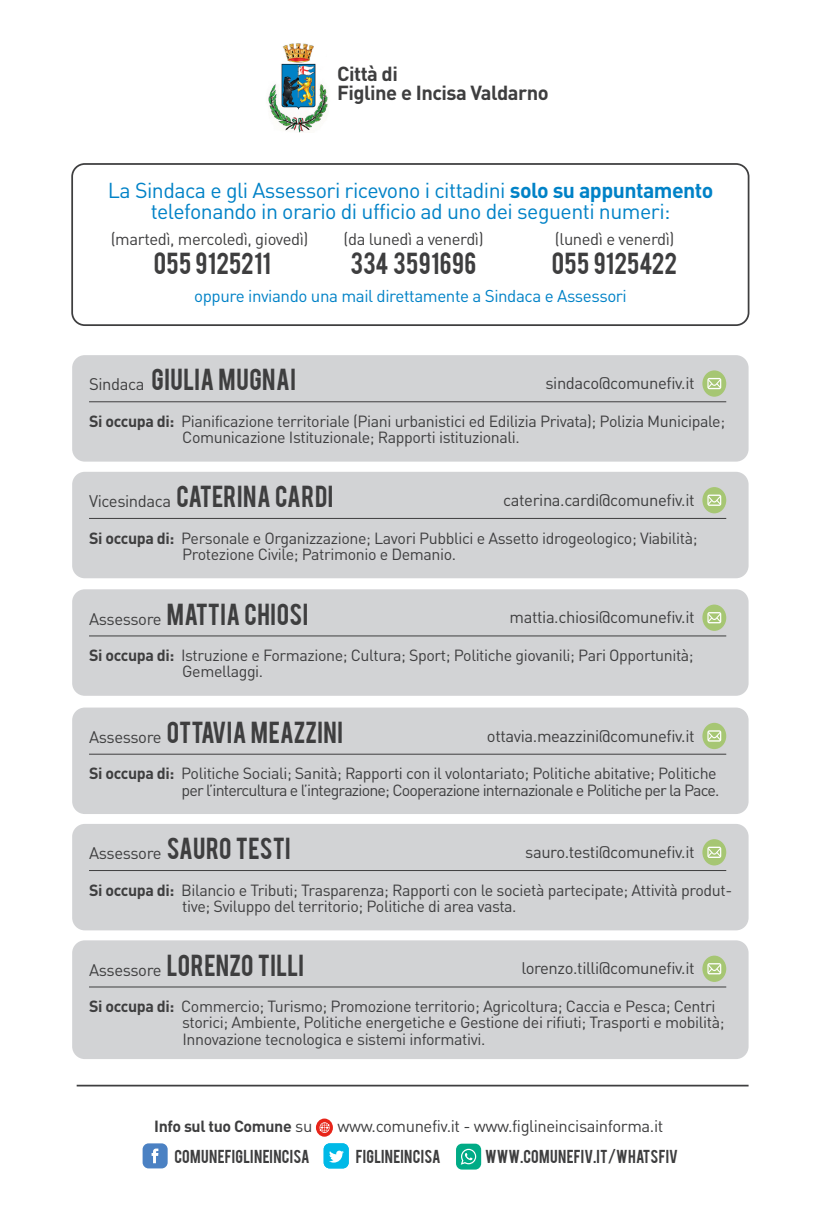
<style>
.page{position:relative;width:819px;height:1216px;background:#fff}
.page>*{position:absolute;margin:0;border:0;box-sizing:border-box;transform-origin:0 0}
.t1{font:23.89px "Bebas";letter-spacing:.015em;color:#3e3e3f}
.t2{font:21.35px/20.9px "DINOT";letter-spacing:-.025em;color:#0082c7;text-align:center}
.t3{font:700 20.12px/19.7px "DINOT";letter-spacing:-.025em;color:#3e3e3f}
.t4{font:16.97px "DINOT";letter-spacing:-.025em;color:#0082c7}
.t5{font:16.62px "DINOT";letter-spacing:-.025em;color:#3e3e3f}
.t6{font:16.01px/16.3px "DINOT";letter-spacing:-.025em;color:#3e3e3f}
.t7{font:700 16.01px "DINOT";letter-spacing:-.025em;color:#3e3e3f}
.t8{font:14.7px "Bebas";letter-spacing:.02em;color:#3e3e3f}
.s1{font-weight:700}
.s2{font-weight:400;font-size:16.62px}
</style>
<div class="page">
<img style="left:268px;top:43px;width:60px;height:90px">
<div style="left:71px;top:163px;width:678px;height:163px;border:2px solid #3e3e3f;border-radius:13px"></div>
<div style="left:72px;top:355px;width:676px;height:106px;background:#d1d2d4;border-radius:13px"></div>
<hr style="left:77px;top:1084px;width:671px;height:2px;background:#3e3e3f">
<hr style="left:89px;top:401px;width:637px;height:1px;background:#3e3e3f">
<div style="left:702px;top:370px;width:24px;height:27px;background:#a6c673;border-radius:50%"></div>
<svg style="left:707px;top:378px;width:14px;height:11px"></svg>
<div style="left:72px;top:472px;width:676px;height:106px;background:#d1d2d4;border-radius:13px"></div>
<hr style="left:89px;top:518px;width:637px;height:1px;background:#3e3e3f">
<div style="left:702px;top:487px;width:24px;height:26px;background:#a6c673;border-radius:50%"></div>
<svg style="left:707px;top:494px;width:14px;height:12px"></svg>
<div style="left:72px;top:589px;width:676px;height:106px;background:#d1d2d4;border-radius:13px"></div>
<hr style="left:89px;top:635px;width:637px;height:1px;background:#3e3e3f">
<div style="left:702px;top:604px;width:24px;height:27px;background:#a6c673;border-radius:50%"></div>
<svg style="left:707px;top:612px;width:14px;height:11px"></svg>
<div style="left:72px;top:940px;width:676px;height:119px;background:#d1d2d4;border-radius:13px"></div>
<hr style="left:89px;top:986px;width:637px;height:1px;background:#3e3e3f">
<div style="left:702px;top:955px;width:24px;height:26px;background:#a6c673;border-radius:50%"></div>
<svg style="left:707px;top:963px;width:14px;height:11px"></svg>
<div style="left:72px;top:707px;width:676px;height:107px;background:#d1d2d4;border-radius:13px"></div>
<hr style="left:89px;top:753px;width:637px;height:1px;background:#3e3e3f">
<svg style="left:702px;top:722px;width:24px;height:27px"></svg>
<svg style="left:707px;top:730px;width:14px;height:11px"></svg>
<div style="left:72px;top:823px;width:676px;height:107px;background:#d1d2d4;border-radius:13px"></div>
<hr style="left:89px;top:870px;width:637px;height:1px;background:#3e3e3f">
<div style="left:702px;top:839px;width:24px;height:26px;background:#a6c673;border-radius:50%"></div>
<svg style="left:707px;top:846px;width:14px;height:12px"></svg>
<svg style="left:316px;top:1118px;width:17px;height:18px"></svg>
<svg style="left:319px;top:1122px;width:10px;height:10px"></svg>
<div style="left:456px;top:1143px;width:25px;height:26px;background:#00ab86;border-radius:6px"></div>
<svg style="left:143px;top:1143px;width:25px;height:25px"></svg>
<div style="left:323px;top:1143px;width:26px;height:25px;background:#00b9e7;border-radius:6px"></div>
<svg style="left:329px;top:1150px;width:15px;height:12px"></svg>
<svg style="left:461px;top:1148px;width:15px;height:16px"></svg>
<p class="t3" style="left:337px;top:63px;width:213px">Città di<br>Figline e Incisa Valdarno</p>
<h2 class="t2" style="left:108px;top:179px;width:607px">La Sindaca e gli Assessori ricevono i cittadini <span class="s1">solo su appuntamento </span>telefonando in orario di ufficio ad uno dei seguenti numeri:</h2>
<p class="t5" style="left:111px;top:228px;width:199px">(martedì, mercoledì, giovedì)</p>
<p class="t5" style="left:343px;top:228px;width:142px">(da lunedì a venerdì)</p>
<p class="t5" style="left:555px;top:228px;width:121px">(lunedì e venerdì)</p>
<h1 class="t1" style="left:551px;top:246px;width:127px">055 9125422</h1>
<h1 class="t1" style="left:350px;top:246px;width:128px">334 3591696</h1>
<h1 class="t1" style="left:154px;top:246px;width:118px">055 9125211</h1>
<p class="t4" style="left:194px;top:285px;width:434px">oppure inviando una mail direttamente a Sindaca e Assessori</p>
<h1 class="t1" style="left:151px;top:362px;width:146px">GIULIA MUGNAI</h1>
<p class="t5" style="left:545px;top:373px;width:151px">sindaco@comunefiv.it</p>
<p class="t5" style="left:89px;top:374px;width:57px">Sindaca</p>
<p class="t6" style="left:182px;top:412px;width:544px;text-indent:-93px"><span class="s1">Si occupa di:</span> Pianificazione territoriale (Piani urbanistici ed Edilizia Privata); Polizia Municipale;<br>Comunicazione Istituzionale; Rapporti istituzionali.</p>
<h1 class="t1" style="left:176px;top:479px;width:158px">CATERINA CARDI</h1>
<p class="t5" style="left:503px;top:489px;width:193px">caterina.cardi@comunefiv.it</p>
<p class="t5" style="left:89px;top:490px;width:84px">Vicesindaca</p>
<p class="t6" style="left:182px;top:529px;width:516px;text-indent:-93px"><span class="s1">Si occupa di:</span> Personale e Organizzazione; Lavori Pubblici e Assetto idrogeologico; Viabilità;<br>Protezione Civile; Patrimonio e Demanio.</p>
<h1 class="t1" style="left:167px;top:596px;width:143px">MATTIA CHIOSI</h1>
<p class="t5" style="left:509px;top:607px;width:187px">mattia.chiosi@comunefiv.it</p>
<p class="t5" style="left:89px;top:608px;width:74px">Assessore</p>
<p class="t6" style="left:182px;top:647px;width:513px;text-indent:-93px"><span class="s1">Si occupa di:</span> Istruzione e Formazione; Cultura; Sport; Politiche giovanili; Pari Opportunità;<br>Gemellaggi.</p>
<h1 class="t1" style="left:167px;top:714px;width:177px">OTTAVIA MEAZZINI</h1>
<p class="t5" style="left:487px;top:725px;width:209px">ottavia.meazzini@comunefiv.it</p>
<p class="t5" style="left:89px;top:726px;width:74px">Assessore</p>
<p class="t6" style="left:89px;top:765px;width:632px;text-align:right"><span class="s1">Si occupa di:</span> Politiche Sociali; Sanità; Rapporti con il volontariato; Politiche abitative; Politiche per l’intercultura e l’integrazione; Cooperazione internazionale e Politiche per la Pace.</p>
<h1 class="t1" style="left:167px;top:831px;width:125px">SAURO TESTI</h1>
<p class="t5" style="left:525px;top:841px;width:171px">sauro.testi@comunefiv.it</p>
<p class="t5" style="left:89px;top:842px;width:74px">Assessore</p>
<p class="t6" style="left:182px;top:881px;width:551px;text-indent:-93px"><span class="s1">Si occupa di:</span> Bilancio e Tributi; Trasparenza; Rapporti con le società partecipate; Attività produt&shy;tive; Sviluppo del territorio; Politiche di area vasta.</p>
<h1 class="t1" style="left:167px;top:947px;width:138px">LORENZO TILLI</h1>
<p class="t5" style="left:521px;top:958px;width:175px">lorenzo.tilli@comunefiv.it</p>
<p class="t5" style="left:89px;top:959px;width:74px">Assessore</p>
<p class="t6" style="left:182px;top:997px;width:543px;text-indent:-93px"><span class="s1">Si occupa di:</span> Commercio; Turismo; Promozione territorio; Agricoltura; Caccia e Pesca; Centri storici; Ambiente, Politiche energetiche e Gestione dei rifiuti; Trasporti e mobilità;<br>Innovazione tecnologica e sistemi informativi.</p>
<p class="t7" style="left:154px;top:1116px;width:159px">Info sul tuo Comune <span class="s2">su</span></p>
<p class="t5" style="left:337px;top:1115px;width:327px">www.comunefiv.it - www.figlineincisainforma.it</p>
<p class="t8" style="left:174px;top:1145px;width:137px">COMUNEFIGLINEINCISA</p>
<p class="t8" style="left:355px;top:1145px;width:86px">FIGLINEINCISA</p>
<p class="t8" style="left:485px;top:1145px;width:194px">WWW.COMUNEFIV.IT/WHATSFIV</p>
</div>
